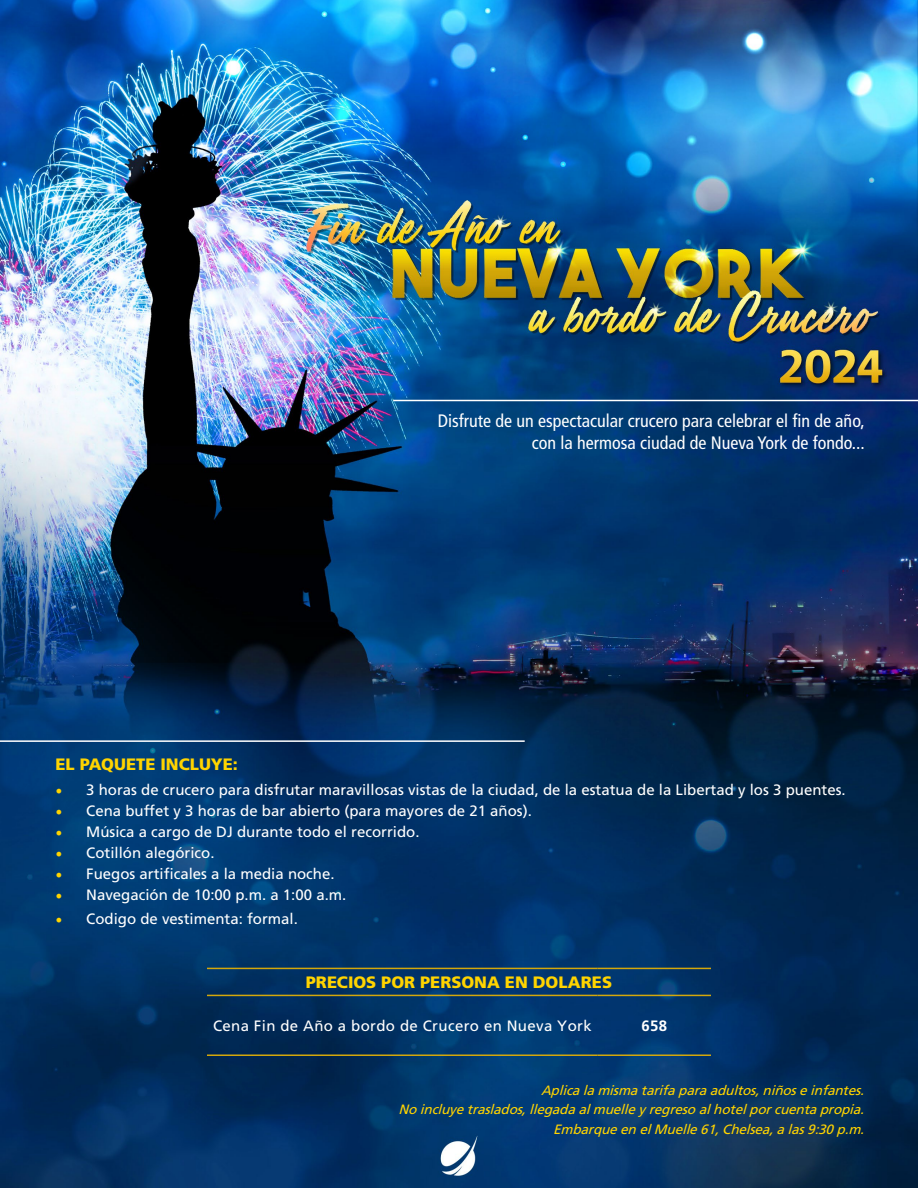
<style>
.page{position:relative;width:918px;height:1188px;background:#fff}
.page>*{position:absolute;margin:0;border:0;box-sizing:border-box;transform-origin:0 0}
.t1{font:condensed 18px/21.6px "Frutiger";color:#fff;text-align:right}
.t2{font:900 16.5px "Frutiger";color:#ffd400}
.t3{font:15px "Frutiger";color:#fff}
.t4{font:15px "Frutiger";letter-spacing:.025em;color:#fff}
.t5{font:700 15px "Frutiger";color:#fff}
.t6{font:italic 13.5px/19.5px "Frutiger";color:#ffd400;text-align:right}
.s1{font-family:"Minion Pro";font-size:18px;color:#ffd400}
</style>
<div class="page">
<img style="left:0;top:0;width:918px;height:1134px">
<img style="left:0;top:1134px;width:918px;height:54px">
<hr style="left:207px;top:968px;width:391px;height:1px;background:#d4a70b">
<hr style="left:598px;top:968px;width:113px;height:1px;background:#d4a70b">
<hr style="left:207px;top:995px;width:391px;height:1px;background:#d4a70b">
<hr style="left:598px;top:995px;width:113px;height:1px;background:#d4a70b">
<hr style="left:207px;top:1054px;width:391px;height:2px;background:#d4a70b">
<hr style="left:598px;top:1054px;width:113px;height:2px;background:#d4a70b">
<hr style="left:393px;top:400px;width:525px;height:1px;background:#fff">
<hr style="left:0;top:740px;width:525px;height:2px;background:#fff">
<p class="t1" style="left:438px;top:410px;width:428px">Disfrute de un espectacular crucero para celebrar el fin de año, con la hermosa ciudad de Nueva York de fondo...</p>
<p class="t2" style="left:56px;top:754px;width:184px">EL PAQUETE INCLUYE:</p>
<p class="t3" style="left:56px;top:781px;width:792px"><span class="s1">•</span> 3 horas de crucero para disfrutar maravillosas vistas de la ciudad, de la estatua de la Libertad y los 3 puentes.</p>
<p class="t3" style="left:56px;top:802px;width:478px"><span class="s1">•</span> Cena buffet y 3 horas de bar abierto (para mayores de 21 años).</p>
<p class="t3" style="left:56px;top:823px;width:366px"><span class="s1">•</span> Música a cargo de DJ durante todo el recorrido.</p>
<p class="t3" style="left:56px;top:844px;width:161px"><span class="s1">•</span> Cotillón alegórico.</p>
<p class="t3" style="left:56px;top:865px;width:281px"><span class="s1">•</span> Fuegos artificales a la media noche.</p>
<p class="t3" style="left:56px;top:886px;width:292px"><span class="s1">•</span> Navegación de 10:00 p.m. a 1:00 a.m.</p>
<p class="t3" style="left:56px;top:910px;width:244px"><span class="s1">•</span> Codigo de vestimenta: formal.</p>
<p class="t2" style="left:306px;top:973px;width:308px">PRECIOS POR PERSONA EN DOLARES</p>
<p class="t4" style="left:213px;top:1017px;width:380px">Cena Fin de Año a bordo de Crucero en Nueva York</p>
<p class="t5" style="left:641px;top:1017px;width:27px">658</p>
<p class="t6" style="left:399px;top:1080px;width:471px">Aplicalamismatarifaparaadultos,niñoseinfantes.<br>No incluyetraslados,llegadaalmuelley regreso alhotelporcuentapropia.<br>Embarqueen elMuelle61,Chelsea,alas9:30p.m.</p>
</div>
